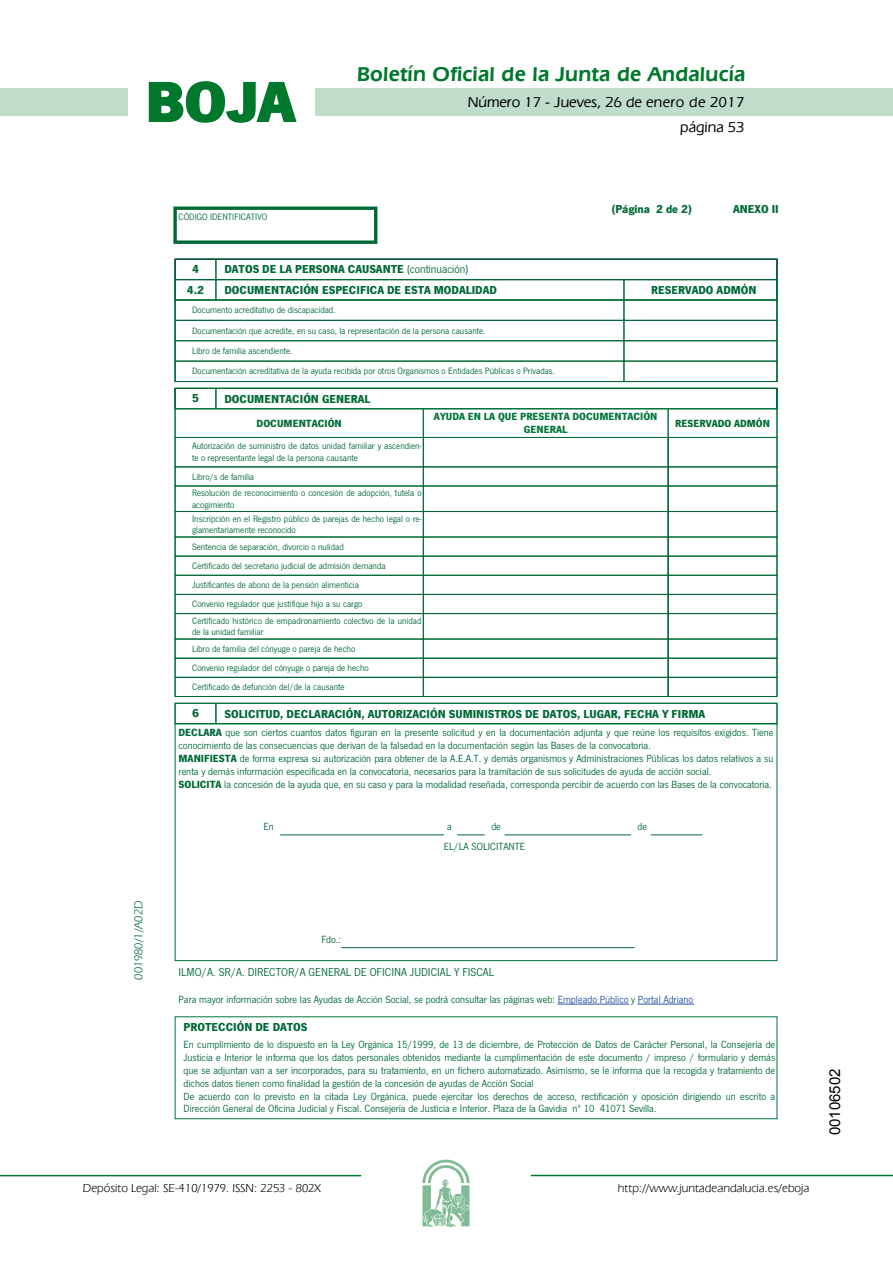
<style>
.page{position:relative;width:893px;height:1263px;background:#fff}
.page>*{position:absolute;margin:0;border:0;box-sizing:border-box;transform-origin:0 0}
.t1{font:700 57.75px "News Got T";color:#00782c;scale:1.14 1}
.t2{font:600 21px "Eras IT Cby BT";letter-spacing:.01em;color:#00782c}
.t3{font:500 15px/24.5px "Eras IT Cby BT";color:#000;text-align:right}
.t4{font:15px "Arial";color:#000}
.t5{font:700 12px "News Got T";color:#006a37}
.t6{font:12px "Eras IT Cby BT";color:#000}
.t7{font:12px "News Got T";color:#006a37}
.t8{font:12px "Eras IT Cby BT";color:#006a37}
.t9{font:10.8px/12.9px "News Got T";color:#006a37}
.t10{font:700 10.8px/12.9px "News Got T";color:#00753c;text-align:center}
.t11{font:700 10.8px "News Got T";color:#006a37}
.t12{font:9.6px/19.2px "News Got T";color:#006a37}
.s1{font-weight:400}
.s2{font-weight:700}
.s3{color:#2351a3}
</style>
<div class="page">
<div style="left:315px;top:88px;width:577px;height:28px;background:#bfddca"></div>
<div style="left:0;top:88px;width:128px;height:28px;background:#bfddca"></div>
<hr style="left:0;top:1175px;width:361px;height:1px;background:#00782c">
<svg style="left:422px;top:1159px;width:47px;height:68px"></svg>
<hr style="left:531px;top:1175px;width:361px;height:1px;background:#00782c">
<svg style="left:148px;top:81px;width:149px;height:42px"></svg>
<div style="left:173px;top:207px;width:204px;height:37px;border:3px solid #006a37"></div>
<div style="left:175px;top:259px;width:41px;height:21px;border:1px solid #006a37"></div>
<div style="left:215px;top:259px;width:562px;height:21px;border:1px solid #006a37"></div>
<div style="left:175px;top:279px;width:41px;height:21px;border:1px solid #006a37"></div>
<div style="left:215px;top:279px;width:409px;height:21px;border:1px solid #006a37"></div>
<div style="left:623px;top:279px;width:154px;height:21px;border:1px solid #006a37"></div>
<svg style="left:174px;top:299px;width:604px;height:84px"></svg>
<div style="left:623px;top:361px;width:154px;height:21px;border:1px solid #006a37"></div>
<div style="left:175px;top:388px;width:41px;height:21px;border:1px solid #006a37"></div>
<div style="left:215px;top:388px;width:562px;height:21px;border:1px solid #006a37"></div>
<div style="left:175px;top:408px;width:249px;height:30px;border:1px solid #00753c"></div>
<div style="left:423px;top:408px;width:245px;height:30px;border:1px solid #00753c"></div>
<div style="left:667px;top:408px;width:110px;height:30px;border:1px solid #00753c"></div>
<svg style="left:174px;top:436px;width:604px;height:261px"></svg>
<div style="left:175px;top:703px;width:41px;height:21px;border:1px solid #006a37"></div>
<div style="left:215px;top:703px;width:562px;height:21px;border:1px solid #006a37"></div>
<div style="left:175px;top:723px;width:602px;height:238px;border:1px solid #00753c"></div>
<hr style="left:280px;top:835px;width:164px;height:1px;background:#006a37">
<svg style="left:457px;top:835px;width:28px;height:1px"></svg>
<hr style="left:504px;top:835px;width:127px;height:1px;background:#006a37">
<hr style="left:651px;top:835px;width:51px;height:1px;background:#006a37">
<hr style="left:341px;top:947px;width:293px;height:1px;background:#006a37">
<hr style="left:558px;top:1004px;width:70px;height:1px;background:#2351a3">
<hr style="left:638px;top:1004px;width:55px;height:1px;background:#2351a3">
<h1 class="t1" style="left:145px;top:68px;width:133px">BOJA</h1>
<h2 class="t2" style="left:357px;top:62px;width:390px">Boletín Oficial de la Junta de Andalucía</h2>
<h3 class="t3" style="left:468px;top:90px;width:278px">Número 17 - Jueves, 26 de enero de 2017 página 53</h3>
<p class="t12" style="left:178px;top:207px;width:90px">CÓDIGO IDENTIFICATIVO</p>
<p class="t5" style="left:611px;top:202px;width:82px">(Página 2 de 2)</p>
<p class="t5" style="left:733px;top:202px;width:47px">ANEXO II</p>
<p class="t8" style="left:131px;top:980px;width:80px;rotate:-90deg">001980/1/A02D</p>
<p class="t5" style="left:192px;top:262px;width:8px">4</p>
<p class="t5" style="left:224px;top:262px;width:245px">DATOS DE LA PERSONA CAUSANTE <span class="s1">(continuación)</span></p>
<p class="t5" style="left:187px;top:282px;width:19px">4.2</p>
<p class="t5" style="left:224px;top:283px;width:274px">DOCUMENTACIÓN ESPECIFICA DE ESTA MODALIDAD</p>
<p class="t5" style="left:651px;top:283px;width:107px">RESERVADO ADMÓN</p>
<p class="t12" style="left:192px;top:300px;width:364px;line-height:20.4px">Documento acreditativo de discapacidad.<br>Documentación que acredite, en su caso, la representación de la persona causante.<br>Libro de familia ascendiente.<br>Documentación acreditativa de la ayuda recibida por otros Organismos o Entidades Públicas o Privadas.</p>
<p class="t5" style="left:192px;top:391px;width:8px">5</p>
<p class="t5" style="left:224px;top:391px;width:148px">DOCUMENTACIÓN GENERAL</p>
<p class="t11" style="left:257px;top:417px;width:87px">DOCUMENTACIÓN</p>
<p class="t10" style="left:434px;top:410px;width:225px">AYUDA EN LA QUE PRESENTA DOCUMENTACIÓN<br>GENERAL</p>
<p class="t11" style="left:675px;top:417px;width:96px">RESERVADO ADMÓN</p>
<p class="t12" style="left:192px;top:441px;width:231px;line-height:11.6px">Autorización de suministro de datos unidad familiar y ascendien&shy;te o representante legal de la persona causante</p>
<p class="t12" style="left:192px;top:468px;width:231px;line-height:16.5px">Libro/s de familia<br>Resolución de reconocimiento o concesión de adopción, tutela o</p>
<p class="t12" style="left:192px;top:498px;width:231px;line-height:14px">acogimiento<br>Inscripción en el Registro público de parejas de hecho legal o re-</p>
<p class="t12" style="left:192px;top:522px;width:153px;line-height:16.5px">glamentariamente reconocido<br>Sentencia de separación, divorcio o nulidad</p>
<p class="t12" style="left:192px;top:556px;width:195px">Certificado del secretario judicial de admisión demanda<br>Justificantes de abono de la pensión alimenticia<br>Convenio regulador que justifique hijo a su cargo</p>
<p class="t12" style="left:192px;top:615px;width:231px;line-height:11.6px">Certificado histórico de empadronamiento colectivo de la unidad de la unidad familiar</p>
<p class="t12" style="left:192px;top:639px;width:178px">Libro de familia del cónyuge o pareja de hecho<br>Convenio regulador del cónyuge o pareja de hecho<br>Certificado de defunción del/de la causante</p>
<p class="t5" style="left:192px;top:706px;width:8px">6</p>
<p class="t5" style="left:224px;top:706px;width:482px">SOLICITUD, DECLARACIÓN, AUTORIZACIÓN SUMINISTROS DE DATOS, LUGAR, FECHA Y FIRMA</p>
<p class="t9" style="left:178px;top:726px;width:596px"><span class="s2">DECLARA</span> que son ciertos cuantos datos figuran en la presente solicitud y en la documentación adjunta y que reúne los requisitos exigidos. Tiene conocimiento de las consecuencias que derivan de la falsedad en la documentación según las Bases de la convocatoria.<br><span class="s2">MANIFIESTA</span> de forma expresa su autorización para obtener de la A.E.A.T. y demás organismos y Administraciones Públicas los datos relativos a su renta y demás información especificada en la convocatoria, necesarios para la tramitación de sus solicitudes de ayuda de acción social.<br><span class="s2">SOLICITA</span> la concesión de la ayuda que, en su caso y para la modalidad reseñada, corresponda percibir de acuerdo con las Bases de la convocatoria.</p>
<p class="t9" style="left:263px;top:820px;width:12px">En</p>
<p class="t9" style="left:447px;top:820px;width:6px">a</p>
<p class="t9" style="left:491px;top:820px;width:11px">de</p>
<p class="t9" style="left:637px;top:820px;width:11px">de</p>
<p class="t9" style="left:444px;top:841px;width:83px">EL/LA SOLICITANTE</p>
<p class="t9" style="left:321px;top:933px;width:21px">Fdo.:</p>
<p class="t7" style="left:178px;top:965px;width:317px">ILMO/A. SR/A. DIRECTOR/A GENERAL DE OFICINA JUDICIAL Y FISCAL</p>
<p class="t9" style="left:178px;top:993px;width:516px">Para mayor información sobre las Ayudas de Acción Social, se podrá consultar las páginas web: <span class="s3">Empleado Público</span> y <span class="s3">Portal Adriano</span></p>
<p class="t5" style="left:184px;top:1020px;width:125px">PROTECCIÓN DE DATOS</p>
<p class="t9" style="left:184px;top:1038px;width:593px">En cumplimiento de lo dispuesto en la Ley Orgánica 15/1999, de 13 de diciembre, de Protección de Datos de Carácter Personal, la Consejería de Justicia e Interior le informa que los datos personales obtenidos mediante la cumplimentación de este documento / impreso / formulario y demás que se adjuntan van a ser incorporados, para su tratamiento, en un fichero automatizado. Asimismo, se le informa que la recogida y tratamiento de dichos datos tienen como finalidad la gestión de la concesión de ayudas de Acción Social<br>De acuerdo con lo previsto en la citada Ley Orgánica, puede ejercitar los derechos de acceso, rectificación y oposición dirigiendo un escrito a Dirección General de Oficina Judicial y Fiscal. Consejería de Justicia e Interior. Plaza de la Gavidia nº 10 41071 Sevilla.</p>
<p class="t6" style="left:83px;top:1181px;width:239px">Depósito Legal: SE-410/1979. ISSN: 2253 - 802X</p>
<p class="t6" style="left:618px;top:1181px;width:193px">http://www.juntadeandalucia.es/eboja</p>
<h3 class="t4" style="left:825px;top:1135px;width:68px;rotate:-90deg">00106502</h3>
</div>
